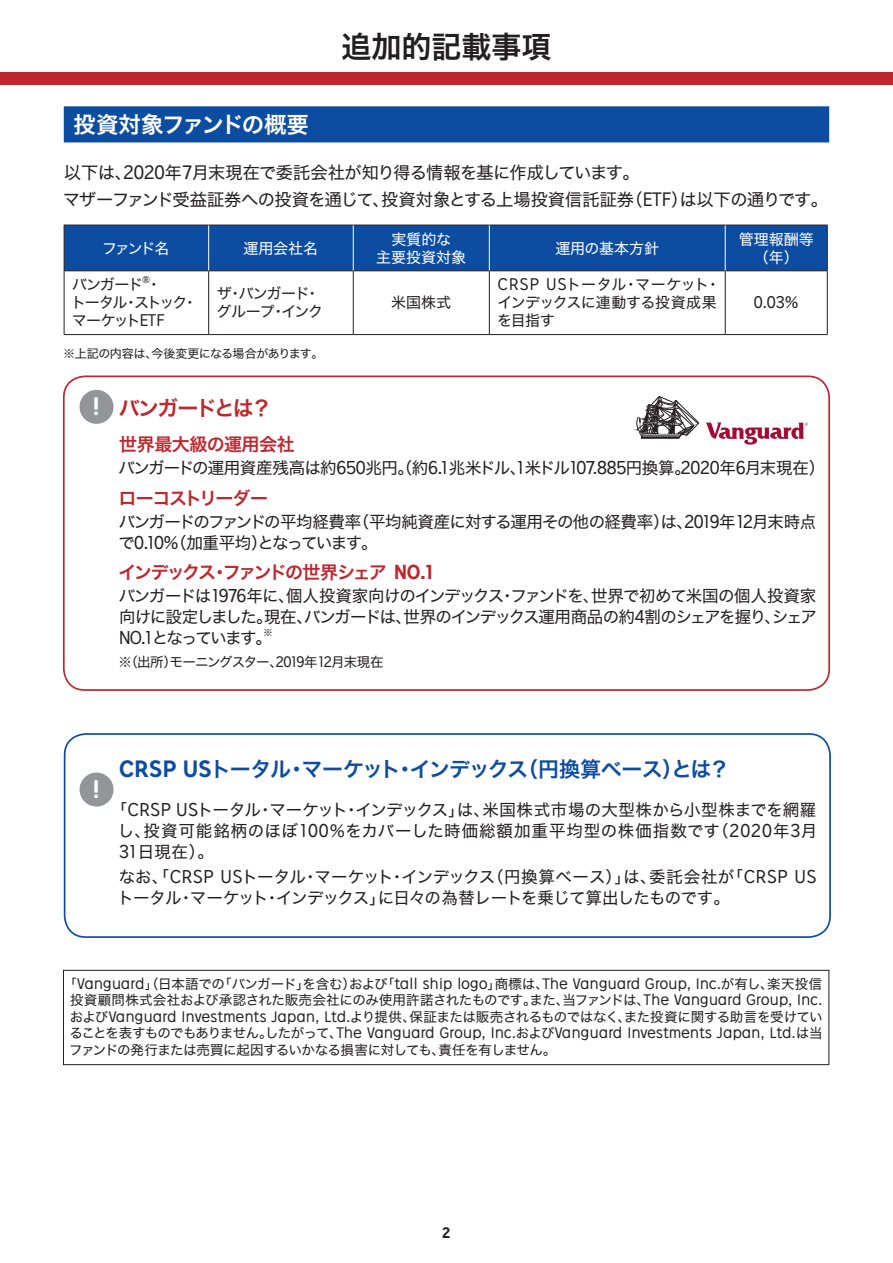
<style>
.page{position:relative;width:893px;height:1263px;background:#fff}
.page>*{position:absolute;margin:0;border:0;box-sizing:border-box;transform-origin:0 0}
.t1{font:30px "Hira Kaku Std N W6";color:#231f20}
.t2{font:22.5px "Hira Kaku Std N W6";letter-spacing:-.04em;color:#fff}
.t3{font:22.5px "Rakuten Global B";color:#fff}
.t4{font:21px "Hira Kaku Std N W6";letter-spacing:-.05em;color:#0d4da1}
.t5{font:21px "Hira Kaku Std N W6";letter-spacing:-.09em;color:#c0262d}
.t6{font:18px "Hira Kaku Std N W6";letter-spacing:-.115em;color:#c0262d}
.t7{font:18px "Hira Kaku Std N W6";letter-spacing:-.02em;color:#c0262d}
.t8{font:18px "Hira Kaku Std N W6";letter-spacing:-.07em;color:#c0262d}
.t9{font:17.25px/26.7px "Hira Kaku Std N W4";letter-spacing:-.03em;color:#231f20}
.t10{font:16.5px/21px "Hira Kaku Std N W4";letter-spacing:-.035em;color:#231f20}
.t11{font:15px/18px "Hira Kaku Std N W4";letter-spacing:-.045em;color:#231f20}
.t12{font:15px/18px "Hira Kaku Std N W4";color:#fff;text-align:center}
.t13{font:15px/18px "Hira Kaku Std N W4";letter-spacing:-.11em;color:#231f20}
.t14{font:15px/18px "Hira Kaku Std N W4";letter-spacing:-.075em;color:#231f20}
.t15{font:15px "Rakuten Global R";color:#231f20}
.t16{font:13.5px/16.5px "Hira Kaku Std N W4";letter-spacing:-.03em;color:#231f20}
.t17{font:13.5px "Rakuten Global R";letter-spacing:.02em;color:#231f20}
.t18{font:13.5px "Hira Kaku Std N W4";letter-spacing:-.07em;color:#231f20}
.t19{font:13.5px "Rakuten Global B";color:#231f20}
.t20{font:12px "Hira Kaku Std N W4";letter-spacing:-.03em;color:#231f20}
.t21{font:9.6px "Hira Kaku Std N W4";color:#231f20}
.t22{font:8.7px "Rakuten Global R";color:#231f20}
.s1{font-family:"Rakuten Global R"}
.s2{font-family:"Rakuten Global B"}
.s3{font-family:"Hira Kaku Std N W4"}
</style>
<div class="page">
<div style="left:0;top:72px;width:893px;height:13px;background:#c0262d"></div>
<div style="left:63px;top:375px;width:767px;height:316px;border:2px solid #c0262d;border-radius:21px"></div>
<div style="left:64px;top:107px;width:764px;height:35px;background:#0d4da1"></div>
<div style="left:64px;top:106px;width:765px;height:36px;border:1px solid #0d4da1"></div>
<div style="left:64px;top:733px;width:767px;height:205px;border:2px solid #0d4da1;border-radius:21px"></div>
<div style="left:80px;top:390px;width:34px;height:34px;background:#939598;border-radius:50%"></div>
<div style="left:80px;top:772px;width:34px;height:34px;background:#939598;border-radius:50%"></div>
<svg style="left:633px;top:396px;width:175px;height:49px"></svg>
<div style="left:63px;top:970px;width:766px;height:95px;border:1px solid #231f20"></div>
<div style="left:65px;top:226px;width:762px;height:44px;background:#0d4da1"></div>
<hr style="left:64px;top:225px;width:145px;height:1px;background:#231f20">
<hr style="left:64px;top:225px;width:1px;height:45px;background:#231f20">
<hr style="left:209px;top:225px;width:144px;height:1px;background:#231f20">
<hr style="left:353px;top:225px;width:136px;height:1px;background:#231f20">
<hr style="left:489px;top:225px;width:236px;height:1px;background:#231f20">
<hr style="left:725px;top:225px;width:103px;height:1px;background:#231f20">
<hr style="left:827px;top:225px;width:1px;height:45px;background:#231f20">
<hr style="left:64px;top:270px;width:145px;height:1px;background:#231f20">
<hr style="left:64px;top:271px;width:1px;height:63px;background:#231f20">
<hr style="left:209px;top:270px;width:144px;height:1px;background:#231f20">
<hr style="left:208px;top:271px;width:1px;height:63px;background:#231f20">
<hr style="left:353px;top:270px;width:136px;height:1px;background:#231f20">
<hr style="left:353px;top:271px;width:1px;height:63px;background:#231f20">
<hr style="left:489px;top:270px;width:236px;height:1px;background:#231f20">
<hr style="left:489px;top:271px;width:1px;height:63px;background:#231f20">
<hr style="left:725px;top:270px;width:103px;height:1px;background:#231f20">
<hr style="left:725px;top:271px;width:1px;height:63px;background:#231f20">
<hr style="left:827px;top:271px;width:1px;height:63px;background:#231f20">
<hr style="left:64px;top:334px;width:145px;height:1px;background:#231f20">
<hr style="left:209px;top:334px;width:144px;height:1px;background:#231f20">
<hr style="left:353px;top:334px;width:136px;height:1px;background:#231f20">
<hr style="left:489px;top:334px;width:236px;height:1px;background:#231f20">
<hr style="left:725px;top:334px;width:103px;height:1px;background:#231f20">
<hr style="left:208px;top:225px;width:1px;height:45px;background:#fff">
<hr style="left:353px;top:225px;width:1px;height:45px;background:#fff">
<hr style="left:489px;top:225px;width:1px;height:45px;background:#fff">
<hr style="left:725px;top:225px;width:1px;height:45px;background:#fff">
<h2 class="t2" style="left:74px;top:107px;width:237px">投資対象ファンドの概要</h2>
<h1 class="t1" style="left:341px;top:24px;width:211px">追加的記載事項</h1>
<p class="t9" style="left:63px;top:159px;width:767px">以下は、<span class="s1">2020</span>年<span class="s1">7</span>月末現在で委託会社が知り得る情報を基に作成しています。<br>マザーファンド受益証券への投資を通じて、投資対象とする上場投資信託証券（<span class="s1">ETF</span>）は以下の通りです。</p>
<p class="t12" style="left:102px;top:239px;width:69px">ファンド名</p>
<p class="t12" style="left:244px;top:239px;width:76px">運用会社名</p>
<p class="t12" style="left:376px;top:230px;width:91px">実質的な<br>主要投資対象</p>
<p class="t12" style="left:555px;top:239px;width:105px">運用の基本方針</p>
<p class="t12" style="left:739px;top:230px;width:76px">管理報酬等（年）</p>
<p class="t11" style="left:72px;top:276px;width:91px">バンガード・</p>
<p class="t22" style="left:142px;top:274px;width:10px">®</p>
<p class="t13" style="left:71px;top:294px;width:128px">トータル・ストック・マーケット<span class="s1">ETF</span></p>
<p class="t14" style="left:217px;top:285px;width:108px">ザ・バンガード・グループ・インク</p>
<p class="t11" style="left:391px;top:294px;width:61px">米国株式</p>
<p class="t11" style="left:497px;top:276px;width:225px"><span class="s1">CRSP US</span>トータル・マーケット・インデックスに連動する投資成果を目指す</p>
<p class="t15" style="left:754px;top:293px;width:46px">0.03%</p>
<p class="t20" style="left:63px;top:345px;width:262px">※上記の内容は、今後変更になる場合があります。</p>
<p class="t5" style="left:119px;top:391px;width:155px">バンガードとは？</p>
<p class="t7" style="left:119px;top:431px;width:177px">世界最大級の運用会社</p>
<p class="t10" style="left:119px;top:457px;width:708px">バンガードの運用資産残高は約<span class="s1">650</span>兆円。（約<span class="s1">6.1</span>兆米ドル、<span class="s1">1</span>米ドル<span class="s1">107.885</span>円換算。<span class="s1">2020</span>年<span class="s1">6</span>月末現在）</p>
<p class="t8" style="left:119px;top:484px;width:151px">ローコストリーダー</p>
<p class="t10" style="left:118px;top:511px;width:700px">バンガードのファンドの平均経費率（平均純資産に対する運用その他の経費率）は、<span class="s1">2019</span>年<span class="s1">12</span>月末時点で<span class="s1">0.10%</span>（加重平均）となっています。</p>
<p class="t6" style="left:119px;top:559px;width:318px">インデックス・ファンドの世界シェア <span class="s2">NO.1</span></p>
<p class="t10" style="left:119px;top:585px;width:700px;text-align:justify">バンガードは<span class="s1">1976</span>年に、個人投資家向けのインデックス・ファンドを、世界で初めて米国の個人投資家向けに設定しました。現在、バンガードは、世界のインデックス運用商品の約<span class="s1">4</span>割のシェアを握り、シェア<span class="s1">NO.1</span>となっています。</p>
<h2 class="t3" style="left:92px;top:391px;width:10px">!</h2>
<p class="t21" style="left:263px;top:625px;width:11px">※</p>
<p class="t18" style="left:119px;top:651px;width:267px">※（出所）モーニングスター、<span class="s1">2019</span>年<span class="s1">12</span>月末現在</p>
<h2 class="t3" style="left:92px;top:774px;width:10px">!</h2>
<p class="t4" style="left:119px;top:753px;width:612px"><span class="s2">CRSP US</span>トータル・マーケット・インデックス（円換算ベース）とは？</p>
<p class="t10" style="left:118px;top:799px;width:701px;text-align:justify;text-indent:-7px">「<span class="s1">CRSP US</span>トータル・マーケット・インデックス」は、米国株式市場の大型株から小型株までを網羅し、投資可能銘柄のほぼ<span class="s1">100</span>％をカバーした時価総額加重平均型の株価指数です（<span class="s1">2020</span>年<span class="s1">3</span>月<span class="s1">31</span>日現在）。</p>
<p class="t10" style="left:117px;top:867px;width:701px">なお、「<span class="s1">CRSP US</span>トータル・マーケット・インデックス（円換算ベース）」は、委託会社が「<span class="s1">CRSP US</span>トータル・マーケット・インデックス」に日々の為替レートを乗じて算出したものです。</p>
<p class="t17" style="left:63px;top:975px;width:760px"><span class="s3">「</span>Vanguard<span class="s3">」（日本語での「バンガード」を含む）および「</span>tall ship logo<span class="s3">」商標は、</span>The Vanguard Group, Inc.<span class="s3">が有し、楽天投信</span></p>
<p class="t16" style="left:70px;top:992px;width:754px">投資顧問株式会社および承認された販売会社にのみ使用許諾されたものです。また、当ファンドは、<span class="s1">The Vanguard Group, Inc.</span>および<span class="s1">Vanguard Investments Japan, Ltd.</span>より提供、保証または販売されるものではなく、また投資に関する助言を受けてい</p>
<p class="t17" style="left:69px;top:1024px;width:755px"><span class="s3">ることを表すものでもありません。したがって、</span>The Vanguard Group, Inc.<span class="s3">および</span>Vanguard Investments Japan, Ltd.<span class="s3">は当</span></p>
<p class="t16" style="left:69px;top:1041px;width:488px">ファンドの発行または売買に起因するいかなる損害に対しても、責任を有しません。</p>
<p class="t19" style="left:442px;top:1224px;width:10px">2</p>
</div>
